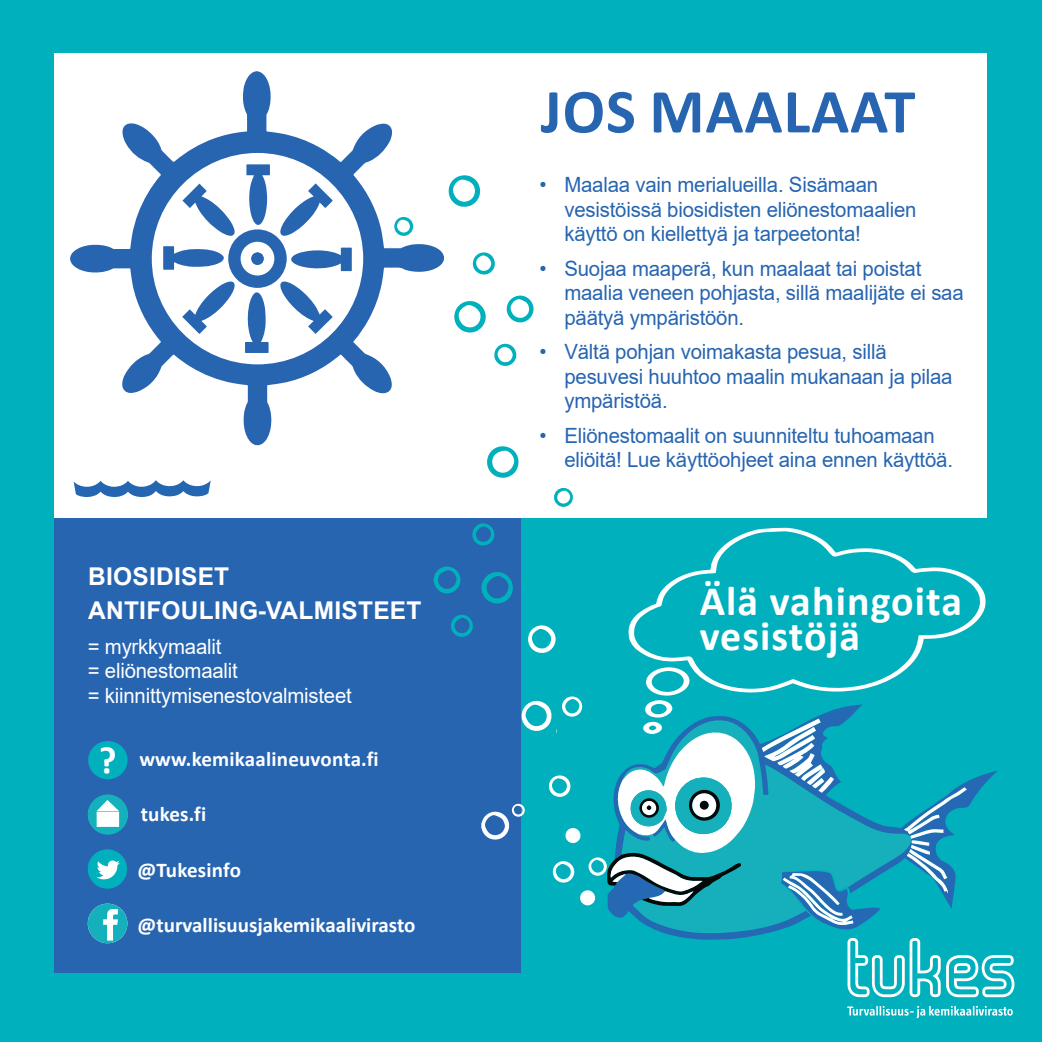
<style>
.page{position:relative;width:1042px;height:1042px;background:#00b0bc}
.page>*{position:absolute;margin:0;border:0;box-sizing:border-box;transform-origin:0 0}
.t1{font:700 63px "Calibri";letter-spacing:.015em;color:#2765b1}
.t2{font:700 42px/35px "Calibri";letter-spacing:.025em;color:#fff}
.t3{font:700 24.5px/34.5px "Arial";letter-spacing:.01em;color:#fff}
.t4{font:21px/24.5px "Arial";letter-spacing:-.01em;color:#2765b1}
.t5{font:700 21px "Calibri";color:#fff}
.t6{font:21px/24.5px "Arial";letter-spacing:-.01em;color:#fff}
.s1{font-size:38.5px}
</style>
<div class="page">
<div style="left:55px;top:54px;width:932px;height:875px;background:#fff"></div>
<div style="left:55px;top:518px;width:474px;height:454px;background:#2765b1"></div>
<div style="left:521px;top:518px;width:521px;height:524px;background:#00b0bc"></div>
<svg style="left:847px;top:1006px;width:166px;height:12px"></svg>
<svg style="left:88px;top:903px;width:39px;height:40px"></svg>
<div style="left:88px;top:849px;width:39px;height:39px;background:#00b0bc;border-radius:50%"></div>
<svg style="left:97px;top:860px;width:23px;height:19px"></svg>
<svg style="left:74px;top:480px;width:137px;height:17px"></svg>
<svg style="left:487px;top:446px;width:32px;height:32px"></svg>
<svg style="left:481px;top:572px;width:32px;height:31px"></svg>
<svg style="left:433px;top:566px;width:27px;height:27px"></svg>
<svg style="left:472px;top:523px;width:23px;height:22px"></svg>
<svg style="left:451px;top:615px;width:22px;height:22px"></svg>
<svg style="left:554px;top:488px;width:19px;height:19px"></svg>
<svg style="left:521px;top:701px;width:30px;height:30px"></svg>
<svg style="left:549px;top:775px;width:22px;height:22px"></svg>
<svg style="left:552px;top:861px;width:22px;height:21px"></svg>
<div style="left:580px;top:890px;width:15px;height:15px;background:#fff;border-radius:50%"></div>
<div style="left:565px;top:828px;width:15px;height:15px;background:#fff;border-radius:50%"></div>
<svg style="left:481px;top:804px;width:44px;height:36px"></svg>
<svg style="left:70px;top:71px;width:374px;height:375px"></svg>
<svg style="left:163px;top:164px;width:189px;height:189px"></svg>
<div style="left:251px;top:252px;width:13px;height:13px;background:#2765b1;border-radius:50%"></div>
<svg style="left:628px;top:527px;width:358px;height:139px"></svg>
<svg style="left:588px;top:666px;width:427px;height:331px"></svg>
<svg style="left:448px;top:175px;width:33px;height:32px"></svg>
<svg style="left:454px;top:301px;width:32px;height:31px"></svg>
<svg style="left:507px;top:295px;width:26px;height:27px"></svg>
<svg style="left:472px;top:252px;width:23px;height:23px"></svg>
<svg style="left:494px;top:344px;width:22px;height:22px"></svg>
<svg style="left:391px;top:217px;width:22px;height:55px"></svg>
<svg style="left:562px;top:696px;width:20px;height:20px"></svg>
<svg style="left:88px;top:794px;width:40px;height:40px"></svg>
<svg style="left:528px;top:625px;width:28px;height:28px"></svg>
<div style="left:88px;top:741px;width:40px;height:38px;background:#00b0bc;border-radius:50%"></div>
<p class="t3" style="left:88px;top:559px;width:335px">BIOSIDISET<br>ANTIFOULING-VALMISTEET</p>
<p class="t6" style="left:88px;top:634px;width:266px">= myrkkymaalit<br>= eliönestomaalit<br>= kiinnittymisenestovalmisteet</p>
<p class="t5" style="left:99px;top:744px;width:281px"><span class="s1">?</span> www.kemikaalineuvonta.fi</p>
<p class="t5" style="left:141px;top:799px;width:67px">tukes.fi</p>
<p class="t5" style="left:137px;top:855px;width:105px">@Tukesinfo</p>
<p class="t5" style="left:137px;top:910px;width:279px">@turvallisuusjakemikaalivirasto</p>
<h1 class="t1" style="left:541px;top:67px;width:376px">JOS MAALAAT</h1>
<p class="t4" style="left:564px;top:172px;width:354px;text-indent:-25px">• Maalaa vain merialueilla. Sisämaan vesistöissä biosidisten eliönestomaalien käyttö on kiellettyä ja tarpeetonta!</p>
<p class="t4" style="left:564px;top:256px;width:401px;text-indent:-25px">• Suojaa maaperä, kun maalaat tai poistat maalia veneen pohjasta, sillä maalijäte ei saa päätyä ympäristöön.</p>
<p class="t4" style="left:564px;top:339px;width:390px;text-indent:-25px">• Vältä pohjan voimakasta pesua, sillä pesuvesi huuhtoo maalin mukanaan ja pilaa ympäristöä.</p>
<p class="t4" style="left:564px;top:423px;width:390px;text-indent:-25px">• Eliönestomaalit on suunniteltu tuhoamaan eliöitä! Lue käyttöohjeet aina ennen käyttöä.</p>
<h2 class="t2" style="left:700px;top:583px;width:264px">Älä vahingoita vesistöjä</h2>
</div>
